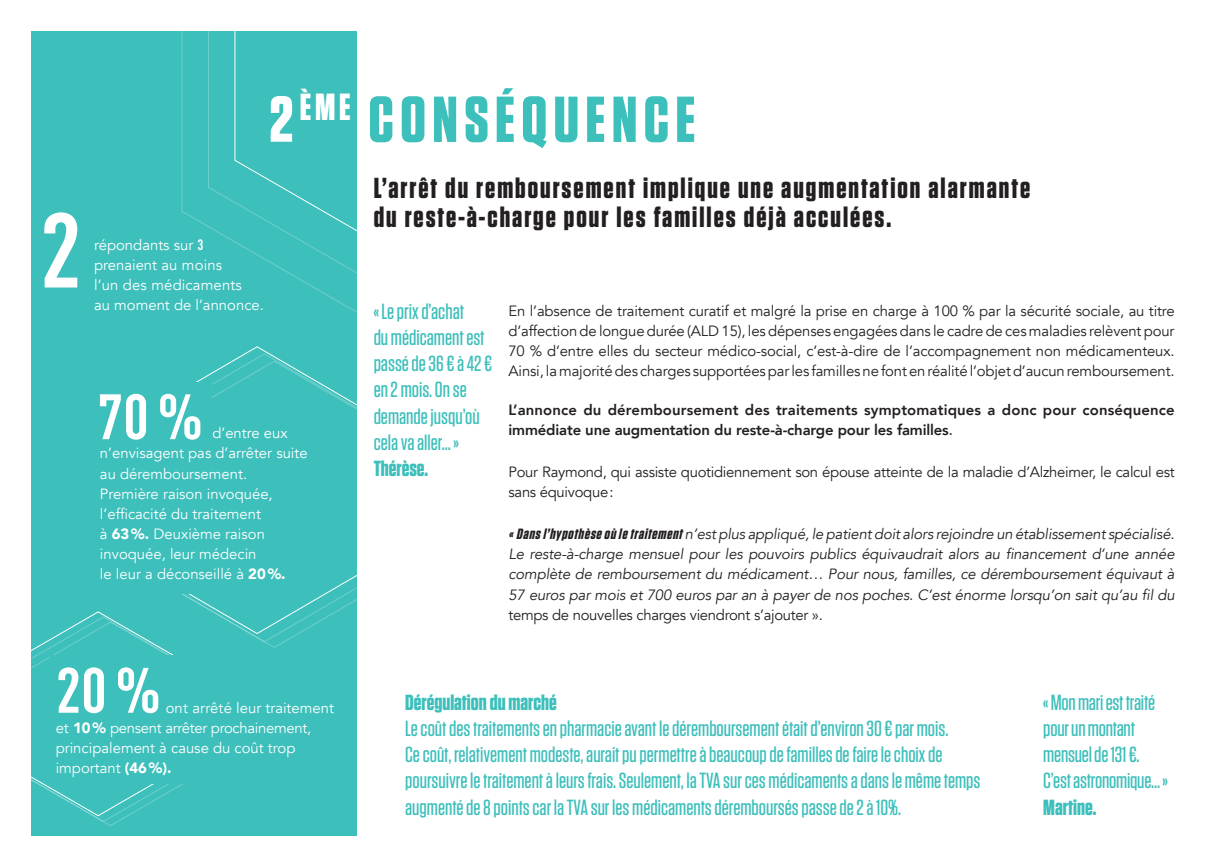
<style>
.page{position:relative;width:1228px;height:868px;background:#fff}
.page>*{position:absolute;margin:0;border:0;box-sizing:border-box;transform-origin:0 0}
.t1{font:700 104.3px "DIN Cond";color:#fff}
.t2{font:700 64.75px "Tungsten";letter-spacing:.1em;color:#3dbfbb}
.t3{font:700 63px "DIN Cond";color:#fff}
.t4{font:700 37.71px "Tungsten";color:#fff}
.t5{font:700 28.88px/29.8px "Tungsten";letter-spacing:.07em;color:#231f20}
.t6{font:500 21.88px/26.2px "Tungsten";color:#3dbfbb}
.t7{font:700 21.88px "Tungsten";color:#3dbfbb}
.t8{font:14.88px/20.1px "Avenir";letter-spacing:-.02em;color:#231f20;text-align:justify}
.t9{font:italic 14.88px/20.1px "Avenir";letter-spacing:-.01em;color:#231f20;text-align:justify}
.t10{font:14.88px/20.1px "Avenir";color:#fff}
.t11{font:800 14.88px/20.1px "Avenir";letter-spacing:.01em;color:#231f20}
.s1{color:#fff}
.s2{font-family:"DIN Cond";font-weight:700}
.s3{font-weight:900}
.s4{font-weight:500}
.s5{font-family:"Tungsten";font-weight:700}
</style>
<div class="page">
<div style="left:32px;top:31px;width:325px;height:805px;background:#3dbfbb"></div>
<svg style="left:31px;top:611px;width:152px;height:215px"></svg>
<div style="left:51px;top:655px;width:299px;height:129px;background:#3dbfbb"></div>
<svg style="left:140px;top:353px;width:143px;height:289px"></svg>
<svg style="left:151px;top:361px;width:206px;height:287px"></svg>
<div style="left:95px;top:418px;width:226px;height:176px;background:#3dbfbb"></div>
<div style="left:93px;top:382px;width:119px;height:62px;background:#3dbfbb"></div>
<h1 class="t1" style="left:40px;top:187px;width:43px">2</h1>
<h2 class="t2" style="left:270px;top:85px;width:427px"><span class="s1">2</span> CONSÉQUENCE</h2>
<h3 class="t4" style="left:300px;top:87px;width:53px">ÈME</h3>
<p class="t10" style="left:94px;top:235px;width:171px">répondants sur <span class="s2">3 </span>prenaient au moins<br>l’un des médicaments<br>au moment de l’annonce.</p>
<h3 class="t3" style="left:98px;top:378px;width:107px">70%</h3>
<p class="t10" style="left:100px;top:423px;width:209px;text-indent:112px">d’entre eux n’envisagent pas d’arrêter suite au déremboursement.<br>Première raison invoquée, l’efficacité du traitement<br>à <span class="s3">63%.</span> Deuxième raison invoquée, leur médecin<br>le leur a déconseillé à <span class="s3">20%.</span></p>
<h3 class="t5" style="left:374px;top:174px;width:658px">L’arrêt du remboursement implique une augmentation alarmante du reste-à-charge pour les familles déjà acculées.</h3>
<h3 class="t6" style="left:374px;top:298px;width:120px">« Le prix d’achat<br>du médicament est passé de 36 € à 42 € en 2 mois. On se demande jusqu’où cela va aller… »</h3>
<h3 class="t7" style="left:374px;top:457px;width:56px">Thérèse.</h3>
<p class="t8" style="left:508px;top:301px;width:667px">En l’absence de traitement curatif et malgré la prise en charge à 100 % par la sécurité sociale, au titre d’affection de longue durée (ALD 15), les dépenses engagées dans le cadre de ces maladies relèvent pour 70 % d’entre elles du secteur médico-social, c’est-à-dire de l’accompagnement non médicamenteux.<br>Ainsi, la majorité des charges supportées par les familles ne font en réalité l’objet d’aucun remboursement.</p>
<p class="t11" style="left:508px;top:400px;width:667px">L’annonce du déremboursement des traitements symptomatiques a donc pour conséquence immédiate une augmentation du reste-à-charge pour les familles<span class="s4">.</span></p>
<p class="t8" style="left:508px;top:462px;width:667px">Pour Raymond, qui assiste quotidiennement son épouse atteinte de la maladie d’Alzheimer, le calcul est sans équivoque:</p>
<p class="t9" style="left:508px;top:524px;width:667px"><span class="s5">«Dans l’hypothèse où le traitement</span>n’est plus appliqué, le patient doit alors rejoindre un établissement spécialisé.<br>Le reste-à-charge mensuel pour les pouvoirs publics équivaudrait alors au financement d’une année complète de remboursement du médicament… Pour nous, familles, ce déremboursement équivaut à 57 euros par mois et 700 euros par an à payer de nos poches. C’est énorme lorsqu’on sait qu’au fil du</p>
<p class="t8" style="left:508px;top:605px;width:316px">temps de nouvelles charges viendront s’ajouter ».</p>
<h3 class="t3" style="left:56px;top:652px;width:107px">20%</h3>
<h3 class="t7" style="left:405px;top:690px;width:153px">Dérégulation du marché</h3>
<p class="t6" style="left:405px;top:715px;width:577px">Le coût des traitements en pharmacie avant le déremboursement était d’environ 30 € par mois.<br>Ce coût, relativement modeste, aurait pu permettre à beaucoup de familles de faire le choix de poursuivre le traitement à leurs frais. Seulement, la TVA sur ces médicaments a dans le même temps augmenté de 8 points car la TVA sur les médicaments déremboursés passe de 2 à 10%.</p>
<p class="t10" style="left:56px;top:698px;width:280px;text-indent:110px">ont arrêté leur traitement et <span class="s3">10%</span> pensent arrêter prochainement, principalement à cause du coût trop important <span class="s3">(46%).</span></p>
<h3 class="t6" style="left:1043px;top:689px;width:126px">« Mon mari est traité pour un montant mensuel de 131 €.<br>C’est astronomique… »</h3>
<h3 class="t7" style="left:1043px;top:795px;width:55px">Martine.</h3>
</div>
